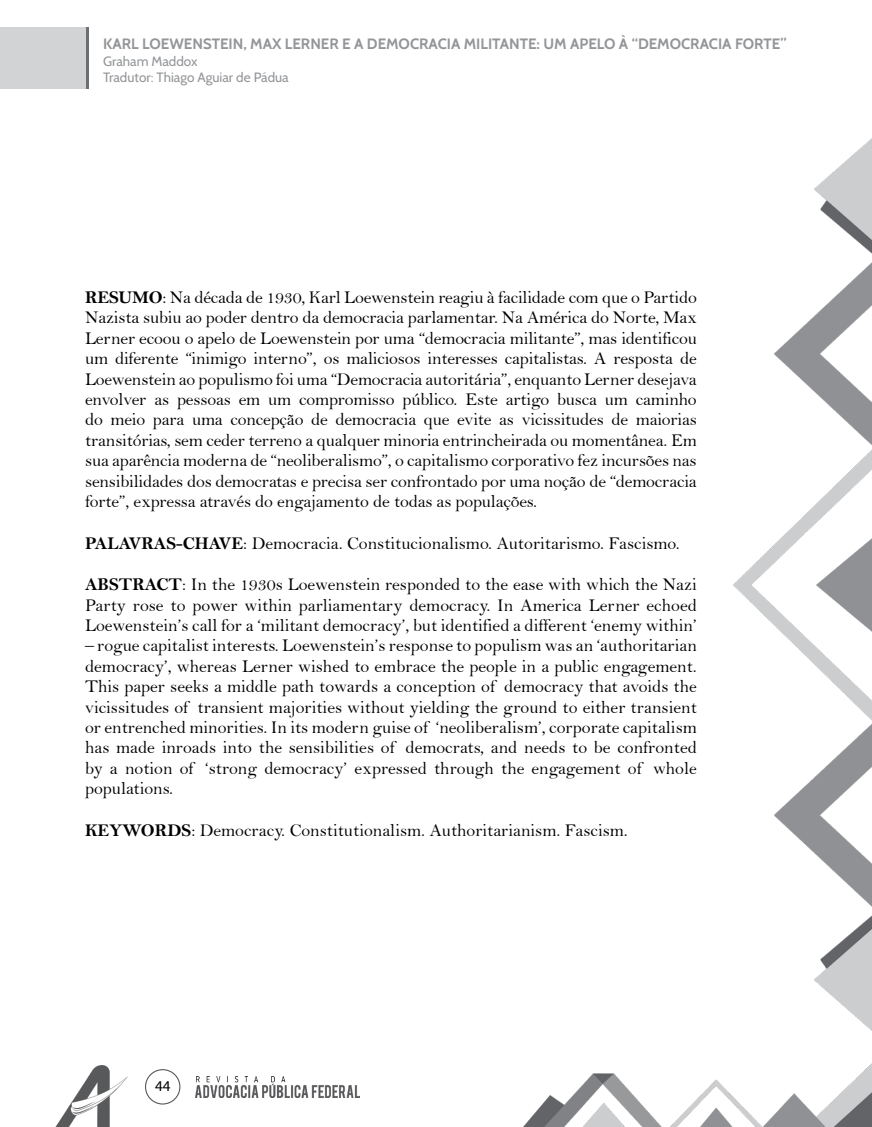
<style>
.page{position:relative;width:872px;height:1127px;background:#fff}
.page>*{position:absolute;margin:0;border:0;box-sizing:border-box;transform-origin:0 0}
.t1{font:18px/20.4px "Bell";color:#000;text-align:justify}
.t2{font:700 15px "Cabin";color:#939598}
.t3{font:15px "Myriad Pro";color:#000}
.t4{font:13.5px/16.2px "Cabin";color:#939598}
.s1{font-family:"Bell MT Bold"}
</style>
<div class="page">
<img style="left:55px;top:1066px;width:72px;height:61px">
<div style="left:145px;top:1069px;width:35px;height:35px;border:1px solid #58595b;border-radius:50%"></div>
<img style="left:195px;top:1076px;width:164px;height:21px">
<img style="left:523px;top:1063px;width:349px;height:64px">
<img style="left:733px;top:138px;width:139px;height:893px">
<hr style="left:85px;top:28px;width:3px;height:61px;background:#6d6e71">
<div style="left:0;top:28px;width:85px;height:61px;background:#d1d3d4"></div>
<p class="t2" style="left:103px;top:35px;width:684px">KARL LOEWENSTEIN, MAX LERNER E A DEMOCRACIA MILITANTE: UM APELO À “DEMOCRACIA FORTE”</p>
<p class="t4" style="left:103px;top:53px;width:187px">Graham Maddox<br>Tradutor: Thiago Aguiar de Pádua</p>
<p class="t1" style="left:85px;top:287px;width:613px"><span class="s1">RESUMO</span>: Na década de 1930, Karl Loewenstein reagiu à facilidade com que o Partido Nazista subiu ao poder dentro da democracia parlamentar. Na América do Norte, Max Lerner ecoou o apelo de Loewenstein por uma “democracia militante”, mas identificou um diferente “inimigo interno”, os maliciosos interesses capitalistas. A resposta de Loewenstein ao populismo foi uma “Democracia autoritária”, enquanto Lerner desejava envolver as pessoas em um compromisso público. Este artigo busca um caminho do meio para uma concepção de democracia que evite as vicissitudes de maiorias transitórias, sem ceder terreno a qualquer minoria entrincheirada ou momentânea. Em sua aparência moderna de “neoliberalismo”, o capitalismo corporativo fez incursões nas sensibilidades dos democratas e precisa ser confrontado por uma noção de “democracia forte”, expressa através do engajamento de todas as populações.</p>
<p class="t1" style="left:85px;top:532px;width:596px"><span class="s1">PALAVRAS-CHAVE</span>: Democracia. Constitucionalismo. Autoritarismo. Fascismo.</p>
<p class="t1" style="left:85px;top:574px;width:613px"><span class="s1">ABSTRACT</span>: In the 1930s Loewenstein responded to the ease with which the Nazi Party rose to power within parliamentary democracy. In America Lerner echoed Loewenstein’s call for a ‘militant democracy’, but identified a different ‘enemy within’</p>
<p class="t1" style="left:85px;top:635px;width:613px">– rogue capitalist interests. Loewenstein’s response to populism was an ‘authoritarian democracy’, whereas Lerner wished to embrace the people in a public engagement.<br>This paper seeks a middle path towards a conception of democracy that avoids the vicissitudes of transient majorities without yielding the ground to either transient or entrenched minorities. In its modern guise of ‘neoliberalism’, corporate capitalism has made inroads into the sensibilities of democrats, and needs to be confronted by a notion of ‘strong democracy’ expressed through the engagement of whole populations.</p>
<p class="t1" style="left:85px;top:820px;width:544px"><span class="s1">KEYWORDS</span>: Democracy. Constitutionalism. Authoritarianism. Fascism.</p>
<p class="t3" style="left:155px;top:1077px;width:17px">44</p>
</div>
